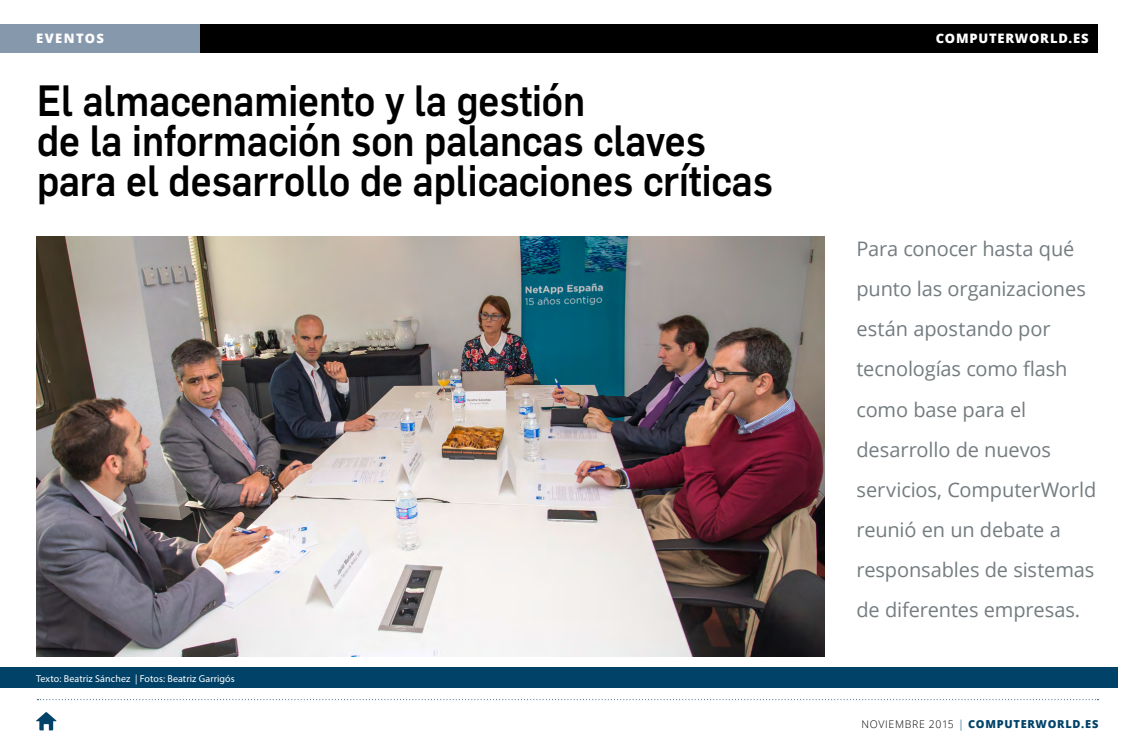
<style>
.page{position:relative;width:1134px;height:755px;background:#fff}
.page>*{position:absolute;margin:0;border:0;box-sizing:border-box;transform-origin:0 0}
.t1{font:500 42.9px/40px "Flama";color:#000;scale:.9 1}
.t2{font:20px/40px "Open Sans";letter-spacing:-.005em;color:#747c80}
.t3{font:800 13px "Open Sans";letter-spacing:.06em;color:#fff}
.t4{font:800 13px "Open Sans";letter-spacing:.105em;color:#fff}
.t5{font:800 11px "Open Sans";letter-spacing:.065em;color:#004268}
.t6{font:10px "Myriad Pro";letter-spacing:.01em;color:#fff}
.s1{font-weight:300;font-size:10.5px;color:#000}
.s2{font-weight:300}
</style>
<div class="page">
<div style="left:36px;top:24px;width:1062px;height:28px;background:#000"></div>
<div style="left:0;top:24px;width:200px;height:28px;background:#8698ac"></div>
<div style="left:0;top:667px;width:1118px;height:20px;background:#004268"></div>
<img style="left:36px;top:236px;width:788px;height:420px">
<svg style="left:36px;top:712px;width:21px;height:17px"></svg>
<p class="t4" style="left:36px;top:28px;width:67px">SECCIÓN</p>
<p class="t3" style="left:936px;top:29px;width:154px">COMPUTERWORLD.ES</p>
<p class="t4" style="left:36px;top:28px;width:70px">EVENTOS</p>
<h1 class="t1" style="left:37px;top:78px;width:819px">El almacenamiento y la gestión<br>de la información son palancas claves para el desarrollo de aplicaciones críticas</h1>
<p class="t6" style="left:36px;top:671px;width:200px">Texto: Beatriz Sánchez | Fotos: Beatriz Garrigós</p>
<p class="t2" style="left:856px;top:228px;width:241px">Para conocer hasta qué punto las organizaciones están apostando por tecnologías como flash como base para el desarrollo de nuevos servicios, ComputerWorld reunió en un debate a responsables de sistemas de diferentes empresas.</p>
<p class="t5" style="left:861px;top:714px;width:239px"><span class="s1">NOVIEMBRE 2015</span> <span class="s2">|</span> COMPUTERWORLD.ES</p>
</div>
